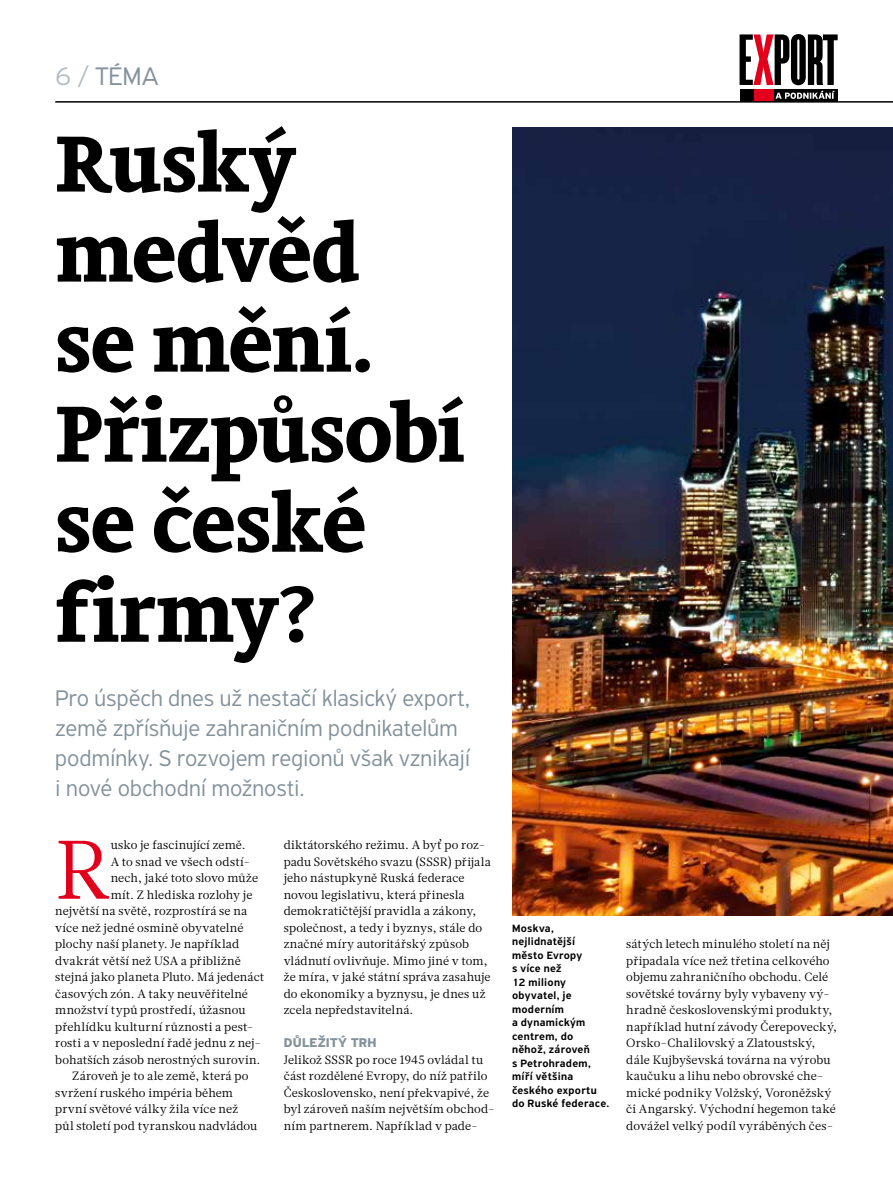
<style>
.page{position:relative;width:893px;height:1191px;background:#fff}
.page>*{position:absolute;margin:0;border:0;box-sizing:border-box;transform-origin:0 0}
.t1{font:82.65px "Glosa Text";color:#e3001d}
.t2{font:700 82.5px/90px "Brioni Text Std";letter-spacing:-.01em;color:#000}
.t3{font:300 27px "PF Highway Sans Pro";color:#83929b}
.t4{font:300 24px/30px "PF Highway Sans Pro";color:#83929b}
.t5{font:700 13.5px "PF Highway Sans Pro";letter-spacing:.02em;color:#83929b}
.t6{font:12px/16.5px "Glosa Text";letter-spacing:.005em;color:#000}
.t7{font:500 11.25px/13.5px "PF Highway Sans Pro";letter-spacing:.025em;color:#000}
.s1{color:#b3bec5}
</style>
<div class="page">
<svg style="left:740px;top:34px;width:98px;height:51px"></svg>
<div style="left:822px;top:89px;width:16px;height:12px;background:#000"></div>
<svg style="left:773px;top:89px;width:14px;height:12px"></svg>
<div style="left:787px;top:89px;width:20px;height:12px;background:#000"></div>
<div style="left:805px;top:89px;width:18px;height:12px;background:#000"></div>
<div style="left:752px;top:89px;width:21px;height:12px;background:#e3001d"></div>
<div style="left:740px;top:89px;width:13px;height:12px;background:#000"></div>
<svg style="left:775px;top:91px;width:60px;height:8px"></svg>
<hr style="left:55px;top:101px;width:838px;height:2px;background:#000">
<img style="left:512px;top:128px;width:381px;height:787px">
<h3 class="t3" style="left:55px;top:60px;width:105px"><span class="s1">6 /</span> téma</h3>
<h2 class="t2" style="left:55px;top:119px;width:411px">Ruský medvěd<br>se mění.<br>Přizpůsobí se české firmy?</h2>
<h3 class="t4" style="left:55px;top:683px;width:417px">Pro úspěch dnes už nestačí klasický export, země zpřísňuje zahraničním podnikatelům podmínky. S rozvojem regionů však vznikají i nové obchodní možnosti.</h3>
<h1 class="t1" style="left:55px;top:815px;width:57px">R</h1>
<p class="t6" style="left:111px;top:837px;width:136px">usko je fascinující země.</p>
<p class="t6" style="left:111px;top:853px;width:141px">A to snad ve všech odstí-</p>
<p class="t6" style="left:111px;top:870px;width:149px">nech, jaké toto slovo může</p>
<p class="t6" style="left:111px;top:886px;width:143px">mít. Z hlediska rozlohy je</p>
<p class="t6" style="left:55px;top:903px;width:194px">největší na světě, rozprostírá se na</p>
<p class="t6" style="left:55px;top:919px;width:190px">více než jedné osmině obyvatelné</p>
<p class="t6" style="left:55px;top:936px;width:185px">plochy naší planety. Je například</p>
<p class="t6" style="left:55px;top:952px;width:187px">dvakrát větší než USA a přibližně</p>
<p class="t6" style="left:55px;top:969px;width:211px">stejná jako planeta Pluto. Má jedenáct</p>
<p class="t6" style="left:55px;top:985px;width:194px">časových zón. A taky neuvěřitelné</p>
<p class="t6" style="left:55px;top:1002px;width:192px">množství typů prostředí, úžasnou</p>
<p class="t6" style="left:55px;top:1018px;width:200px">přehlídku kulturní různosti a pest-</p>
<p class="t6" style="left:55px;top:1035px;width:207px">rosti a v neposlední řadě jednu z nej-</p>
<p class="t6" style="left:55px;top:1051px;width:207px">bohatších zásob nerostných surovin.</p>
<p class="t6" style="left:72px;top:1068px;width:178px">Zároveň je to ale země, která po</p>
<p class="t6" style="left:55px;top:1084px;width:179px">svržení ruského impéria během</p>
<p class="t6" style="left:55px;top:1101px;width:184px">první světové války žila více než</p>
<p class="t6" style="left:55px;top:1117px;width:204px">půl století pod tyranskou nadvládou</p>
<p class="t6" style="left:284px;top:837px;width:209px">diktátorského režimu. A byť po roz&shy;padu Sovětského svazu (SSSR) přijala jeho nástupkyně Ruská federace novou legislativu, která přinesla demokratičtější pravidla a zákony, společnost, a tedy i byznys, stále do značné míry autoritářský způsob vládnutí ovlivňuje. Mimo jiné v tom, že míra, v jaké státní správa zasahuje do ekonomiky a byznysu, je dnes už zcela nepředstavitelná.</p>
<p class="t5" style="left:284px;top:1035px;width:77px">Důležitý trh</p>
<p class="t6" style="left:284px;top:1051px;width:213px">Jelikož SSSR po roce 1945 ovládal tu část rozdělené Evropy, do níž patřilo Československo, není překvapivé, že byl zároveň naším největším obchod&shy;ním partnerem. Například v pade-</p>
<p class="t7" style="left:512px;top:921px;width:99px">Moskva, nejlidnatější město Evropy<br>s více než<br>12 miliony obyvatel, je moderním<br>a dynamickým centrem, do něhož, zároveň<br>s Petrohradem, míří většina českého exportu do Ruské federace.</p>
<p class="t6" style="left:626px;top:936px;width:212px">sátých letech minulého století na něj připadala více než třetina celkového objemu zahraničního obchodu. Celé sovětské továrny byly vybaveny vý&shy;hradně československými produkty, například hutní závody Čerepovecký, Orsko-Chalilovský a Zlatoustský, dále Kujbyševská továrna na výrobu kaučuku a lihu nebo obrovské che&shy;mické podniky Volžský, Voroněžský či Angarský. Východní hegemon také dovážel velký podíl vyráběných čes-</p>
</div>
